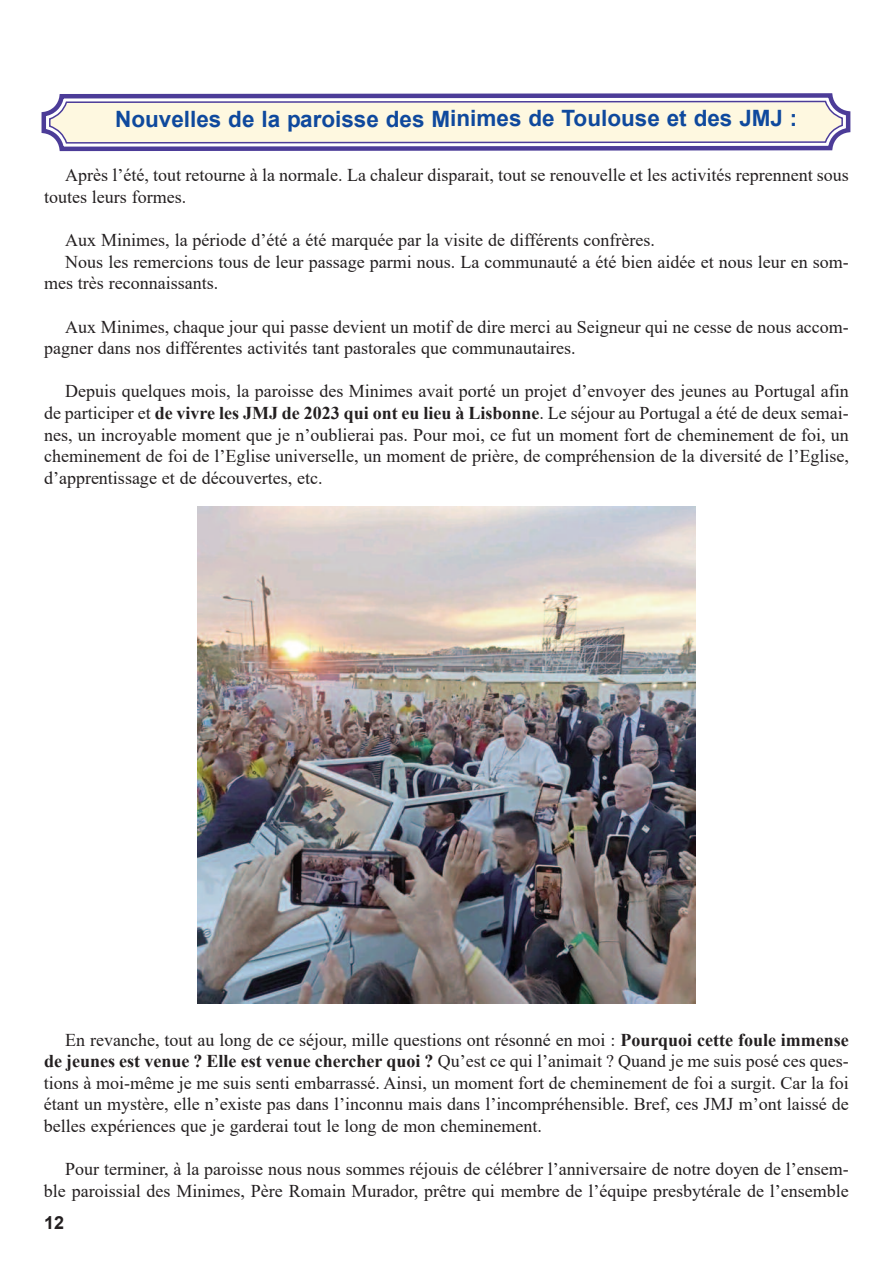
<style>
.page{position:relative;width:893px;height:1263px;background:#fff}
.page>*{position:absolute;margin:0;border:0;box-sizing:border-box;transform-origin:0 0}
.t1{font:700 22.5px "Arial";color:#0f499d}
.t2{font:18px/21.6px "Times New Roman";color:#231f20}
.t3{font:700 18px "Arial";color:#231f20}
.s1{font-weight:700}
</style>
<div class="page">
<svg style="left:41px;top:93px;width:810px;height:59px"></svg>
<svg style="left:48px;top:100px;width:796px;height:45px;background:#f0eadd"></svg>
<img style="left:198px;top:506px;width:497px;height:497px">
<p class="t1" style="left:115px;top:106px;width:684px">Nouvelles de la paroisse des Minimes de Toulouse et des JMJ :</p>
<p class="t2" style="left:44px;top:165px;width:806px;text-indent:21px">Après l’été, tout retourne à la normale. La chaleur disparait, tout se renouvelle et les activités reprennent sous toutes leurs formes.</p>
<p class="t2" style="left:65px;top:229px;width:591px">Aux Minimes, la période d’été a été marquée par la visite de différents confrères.</p>
<p class="t2" style="left:65px;top:251px;width:785px">Nous les remercions tous de leur passage parmi nous. La communauté a été bien aidée et nous leur en som-</p>
<p class="t2" style="left:44px;top:273px;width:176px">mes très reconnaissants.</p>
<p class="t2" style="left:44px;top:316px;width:806px;text-indent:21px">Aux Minimes, chaque jour qui passe devient un motif de dire merci au Seigneur qui ne cesse de nous accom&shy;pagner dans nos différentes activités tant pastorales que communautaires.</p>
<p class="t2" style="left:44px;top:381px;width:806px;text-align:justify;text-indent:21px">Depuis quelques mois, la paroisse des Minimes avait porté un projet d’envoyer des jeunes au Portugal afin de participer et <span class="s1">de vivre les JMJ de 2023 qui ont eu lieu à Lisbonne</span>. Le séjour au Portugal a été de deux semai&shy;nes, un incroyable moment que je n’oublierai pas. Pour moi, ce fut un moment fort de cheminement de foi, un cheminement de foi de l’Eglise universelle, un moment de prière, de compréhension de la diversité de l’Eglise, d’apprentissage et de découvertes, etc.</p>
<p class="t2" style="left:44px;top:1029px;width:806px;text-align:justify;text-indent:21px">En revanche, tout au long de ce séjour, mille questions ont résonné en moi : <span class="s1">Pourquoi cette foule immense de jeunes est venue ? Elle est venue chercher quoi ?</span> Qu’est ce qui l’animait ? Quand je me suis posé ces ques&shy;tions à moi-même je me suis senti embarrassé. Ainsi, un moment fort de cheminement de foi a surgit. Car la foi étant un mystère, elle n’existe pas dans l’inconnu mais dans l’incompréhensible. Bref, ces JMJ m’ont laissé de belles expériences que je garderai tout le long de mon cheminement.</p>
<p class="t2" style="left:44px;top:1158px;width:806px;text-align:right">Pour terminer, à la paroisse nous nous sommes réjouis de célébrer l’anniversaire de notre doyen de l’ensem&shy;ble paroissial des Minimes, Père Romain Murador, prêtre qui membre de l’équipe presbytérale de l’ensemble</p>
<p class="t3" style="left:44px;top:1213px;width:22px">12</p>
</div>
